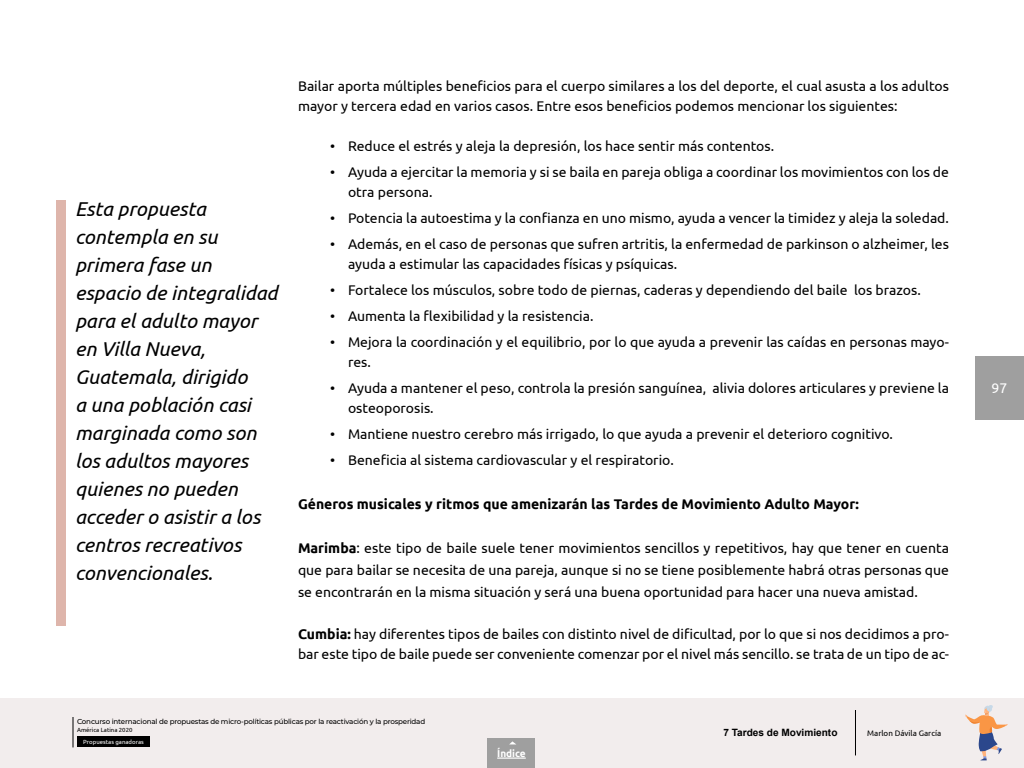
<style>
.page{position:relative;width:1024px;height:768px;background:#fff}
.page>*{position:absolute;margin:0;border:0;box-sizing:border-box;transform-origin:0 0}
.t1{font:italic 20px/28px "Ubuntu";color:#000}
.t2{font:14px/20px "Ubuntu";color:#000}
.t3{font:700 14px "Ubuntu";color:#000}
.t4{font:14px "Ubuntu";color:#fff}
.t5{font:700 10.1px "Arial";color:#000}
.t6{font:700 10px "Ubuntu";color:#fff}
.t7{font:8px "Ubuntu";color:#000}
.t8{font:500 7.1px "Montserrat";letter-spacing:-.025em;color:#000}
.t9{font:6px "Ubuntu";color:#fff}
.t10{font:6px "Ubuntu";color:#000}
.s1{font-weight:700}
</style>
<div class="page">
<div style="left:975px;top:356px;width:49px;height:64px;background:#9f9f9f"></div>
<div style="left:0;top:698px;width:1024px;height:70px;background:#f2eded"></div>
<hr style="left:855px;top:710px;width:1px;height:45px;background:#000">
<svg style="left:965px;top:705px;width:43px;height:55px"></svg>
<div style="left:56px;top:200px;width:10px;height:426px;background:#deb5ab"></div>
<div style="left:488px;top:738px;width:48px;height:30px;background:#9f9f9f"></div>
<svg style="left:497px;top:758px;width:29px;height:1px"></svg>
<div style="left:77px;top:736px;width:73px;height:11px;background:#000"></div>
<hr style="left:72px;top:717px;width:2px;height:30px;background:#000">
<p class="t1" style="left:75px;top:194px;width:204px">Esta propuesta contempla en su primera fase un espacio de integralidad para el adulto mayor en Villa Nueva,<br>Guatemala, dirigido<br>a una población casi marginada como son los adultos mayores quienes no pueden acceder o asistir a los centros recreativos convencionales.</p>
<p class="t2" style="left:298px;top:75px;width:653px">Bailar aporta múltiples beneficios para el cuerpo similares a los del deporte, el cual asusta a los adultos mayor y tercera edad en varios casos. Entre esos beneficios podemos mencionar los siguientes:</p>
<p class="t2" style="left:330px;top:136px;width:446px">• Reduce el estrés y aleja la depresión, los hace sentir más contentos.</p>
<p class="t2" style="left:348px;top:162px;width:602px;text-indent:-18px">• Ayuda a ejercitar la memoria y si se baila en pareja obliga a coordinar los movimientos con los de otra persona.</p>
<p class="t2" style="left:330px;top:208px;width:621px">• Potencia la autoestima y la confianza en uno mismo, ayuda a vencer la timidez y aleja la soledad.</p>
<p class="t2" style="left:348px;top:234px;width:603px;text-indent:-18px">• Además, en el caso de personas que sufren artritis, la enfermedad de parkinson o alzheimer, les ayuda a estimular las capacidades físicas y psíquicas.</p>
<p class="t2" style="left:330px;top:280px;width:592px">• Fortalece los músculos, sobre todo de piernas, caderas y dependiendo del baile los brazos.</p>
<p class="t2" style="left:330px;top:306px;width:265px">• Aumenta la flexibilidad y la resistencia.</p>
<p class="t2" style="left:348px;top:332px;width:603px;text-indent:-18px">• Mejora la coordinación y el equilibrio, por lo que ayuda a prevenir las caídas en personas mayo&shy;res.</p>
<p class="t2" style="left:348px;top:378px;width:603px;text-indent:-18px">• Ayuda a mantener el peso, controla la presión sanguínea, alivia dolores articulares y previene la osteoporosis.</p>
<p class="t2" style="left:330px;top:424px;width:565px">• Mantiene nuestro cerebro más irrigado, lo que ayuda a prevenir el deterioro cognitivo.</p>
<p class="t2" style="left:330px;top:450px;width:345px">• Beneficia al sistema cardiovascular y el respiratorio.</p>
<p class="t3" style="left:298px;top:496px;width:563px">Géneros musicales y ritmos que amenizarán las Tardes de Movimiento Adulto Mayor:</p>
<p class="t2" style="left:298px;top:537px;width:652px;line-height:22px;text-align:justify"><span class="s1">Marimba</span>: este tipo de baile suele tener movimientos sencillos y repetitivos, hay que tener en cuenta que para bailar se necesita de una pareja, aunque si no se tiene posiblemente habrá otras personas que se encontrarán en la misma situación y será una buena oportunidad para hacer una nueva amistad.</p>
<p class="t2" style="left:298px;top:624px;width:653px"><span class="s1">Cumbia:</span> hay diferentes tipos de bailes con distinto nivel de dificultad, por lo que si nos decidimos a pro&shy;bar este tipo de baile puede ser conveniente comenzar por el nivel más sencillo. se trata de un tipo de ac-</p>
<p class="t8" style="left:77px;top:716px;width:350px">Concurso internacional de propuestas de micro-políticas públicas por la reactivación y la prosperidad</p>
<p class="t10" style="left:77px;top:726px;width:57px">América Latina 2020</p>
<p class="t9" style="left:83px;top:739px;width:62px">Propuestas ganadoras</p>
<p class="t6" style="left:497px;top:747px;width:30px">Índice</p>
<p class="t5" style="left:723px;top:726px;width:116px">7 Tardes de Movimiento</p>
<p class="t7" style="left:867px;top:728px;width:76px">Marlon Dávila García</p>
<p class="t4" style="left:992px;top:380px;width:17px">97</p>
</div>
